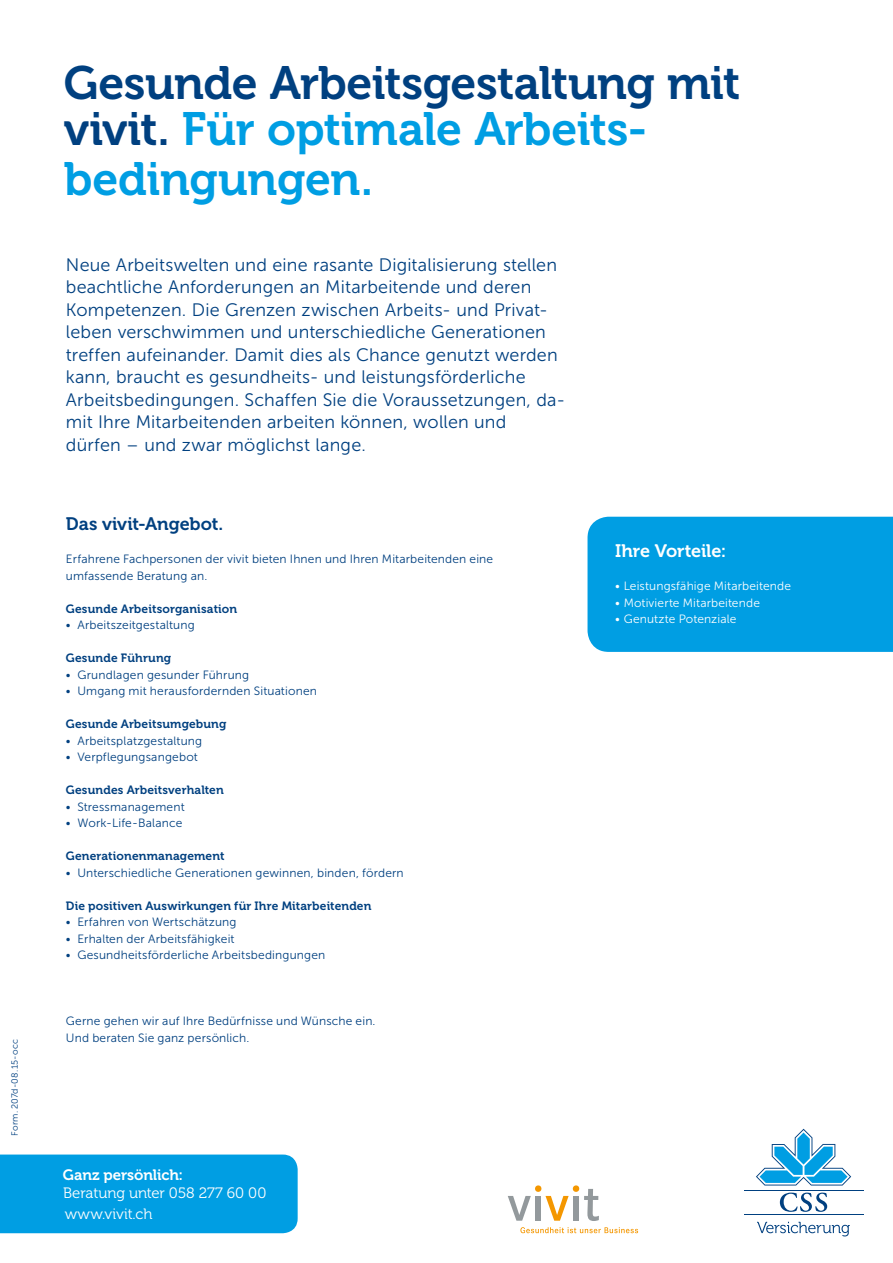
<style>
.page{position:relative;width:893px;height:1263px;background:#fff}
.page>*{position:absolute;margin:0;border:0;box-sizing:border-box;transform-origin:0 0}
.t1{font:46.5px/48px "Museo 700";letter-spacing:-.01em;color:#004080}
.t2{font:18px/22.5px "Museo Sans 300";letter-spacing:.01em;color:#004080}
.t3{font:18px "Museo 700";letter-spacing:-.005em;color:#004080}
.t4{font:18px "Museo 700";letter-spacing:-.005em;color:#fff}
.t5{font:15px/21px "Museo 300";letter-spacing:-.005em;color:#fff}
.t6{font:15px "Museo 700";letter-spacing:-.005em;color:#fff}
.t7{font:12px/16.5px "Museo Sans 300";letter-spacing:.015em;color:#004080}
.t8{font:12px "Museo 700";letter-spacing:.01em;color:#004080}
.t9{font:12px "Museo Sans 300";letter-spacing:.015em;color:#fff}
.t10{font:9px "Museo Sans 300";letter-spacing:.015em;color:#004080}
.s1{color:#009ee3}
</style>
<div class="page">
<div style="left:587px;top:516px;width:306px;height:136px;background:#009ee3"></div>
<div style="left:0;top:1154px;width:298px;height:79px;background:#009ee3"></div>
<svg style="left:508px;top:1196px;width:23px;height:25px"></svg>
<div style="left:535px;top:1185px;width:6px;height:7px;background:#f49700;border-radius:50%"></div>
<div style="left:536px;top:1196px;width:5px;height:24px;background:#93999c"></div>
<svg style="left:545px;top:1196px;width:24px;height:25px"></svg>
<div style="left:573px;top:1185px;width:6px;height:7px;background:#f49700;border-radius:50%"></div>
<div style="left:573px;top:1196px;width:6px;height:24px;background:#93999c"></div>
<svg style="left:584px;top:1189px;width:15px;height:32px"></svg>
<svg style="left:520px;top:1227px;width:118px;height:6px"></svg>
<svg style="left:757px;top:1222px;width:93px;height:14px"></svg>
<hr style="left:744px;top:1214px;width:119px;height:1px;background:#004080">
<hr style="left:744px;top:1190px;width:119px;height:1px;background:#004080">
<svg style="left:756px;top:1129px;width:95px;height:56px"></svg>
<svg style="left:780px;top:1192px;width:47px;height:20px"></svg>
<p class="t10" style="left:10px;top:1136px;width:98px;rotate:-90deg">Form. 207d-08.15-occ</p>
<h1 class="t1" style="left:64px;top:59px;width:678px">Gesunde Arbeitsgestaltung mit vivit. <span class="s1">Für optimale Arbeits&shy;bedingungen.</span></h1>
<p class="t2" style="left:66px;top:253px;width:501px">Neue Arbeitswelten und eine rasante Digitalisierung stellen beachtliche Anforderungen an Mitarbeitende und deren Kompetenzen. Die Grenzen zwischen Arbeits- und Privat&shy;leben verschwimmen und unterschiedliche Generationen treffen aufeinander. Damit dies als Chance genutzt werden kann, braucht es gesundheits- und leistungsförderliche Arbeitsbedingungen. Schaffen Sie die Voraussetzungen, da&shy;mit Ihre Mitarbeitenden arbeiten können, wollen und dürfen – und zwar möglichst lange.</p>
<h2 class="t3" style="left:66px;top:514px;width:159px">Das vivit-Angebot.</h2>
<p class="t7" style="left:66px;top:551px;width:429px">Erfahrene Fachpersonen der vivit bieten Ihnen und Ihren Mitarbeitenden eine umfassende Beratung an.</p>
<p class="t8" style="left:66px;top:602px;width:173px">Gesunde Arbeitsorganisation</p>
<p class="t7" style="left:66px;top:617px;width:130px">• Arbeitszeitgestaltung</p>
<p class="t8" style="left:66px;top:651px;width:107px">Gesunde Führung</p>
<p class="t7" style="left:66px;top:666px;width:185px">• Grundlagen gesunder Führung</p>
<p class="t7" style="left:66px;top:683px;width:253px">• Umgang mit herausfordernden Situationen</p>
<p class="t8" style="left:66px;top:717px;width:162px">Gesunde Arbeitsumgebung</p>
<p class="t7" style="left:66px;top:732px;width:138px">• Arbeitsplatzgestaltung</p>
<p class="t7" style="left:66px;top:749px;width:133px">• Verpflegungsangebot</p>
<p class="t8" style="left:66px;top:783px;width:159px">Gesundes Arbeitsverhalten</p>
<p class="t7" style="left:66px;top:798px;width:120px">• Stressmanagement</p>
<p class="t7" style="left:66px;top:815px;width:118px">• Work-Life-Balance</p>
<p class="t8" style="left:66px;top:849px;width:160px">Generationenmanagement</p>
<p class="t7" style="left:66px;top:864px;width:339px">• Unterschiedliche Generationen gewinnen, binden, fördern</p>
<p class="t8" style="left:66px;top:899px;width:307px">Die positiven Auswirkungen für Ihre Mitarbeitenden</p>
<p class="t7" style="left:66px;top:914px;width:172px">• Erfahren von Wertschätzung</p>
<p class="t7" style="left:66px;top:930px;width:170px">• Erhalten der Arbeitsfähigkeit</p>
<p class="t7" style="left:66px;top:947px;width:261px">• Gesundheitsförderliche Arbeitsbedingungen</p>
<p class="t7" style="left:66px;top:1013px;width:311px">Gerne gehen wir auf Ihre Bedürfnisse und Wünsche ein.<br>Und beraten Sie ganz persönlich.</p>
<p class="t6" style="left:63px;top:1166px;width:122px">Ganz persönlich:</p>
<p class="t5" style="left:63px;top:1183px;width:205px">Beratung unter 058 277 60 00 www.vivit.ch</p>
<h2 class="t4" style="left:615px;top:541px;width:113px">Ihre Vorteile:</h2>
<p class="t9" style="left:615px;top:580px;width:177px">• Leistungsfähige Mitarbeitende</p>
<p class="t9" style="left:615px;top:596px;width:146px">• Motivierte Mitarbeitende</p>
<p class="t9" style="left:615px;top:613px;width:123px">• Genutzte Potenziale</p>
</div>
